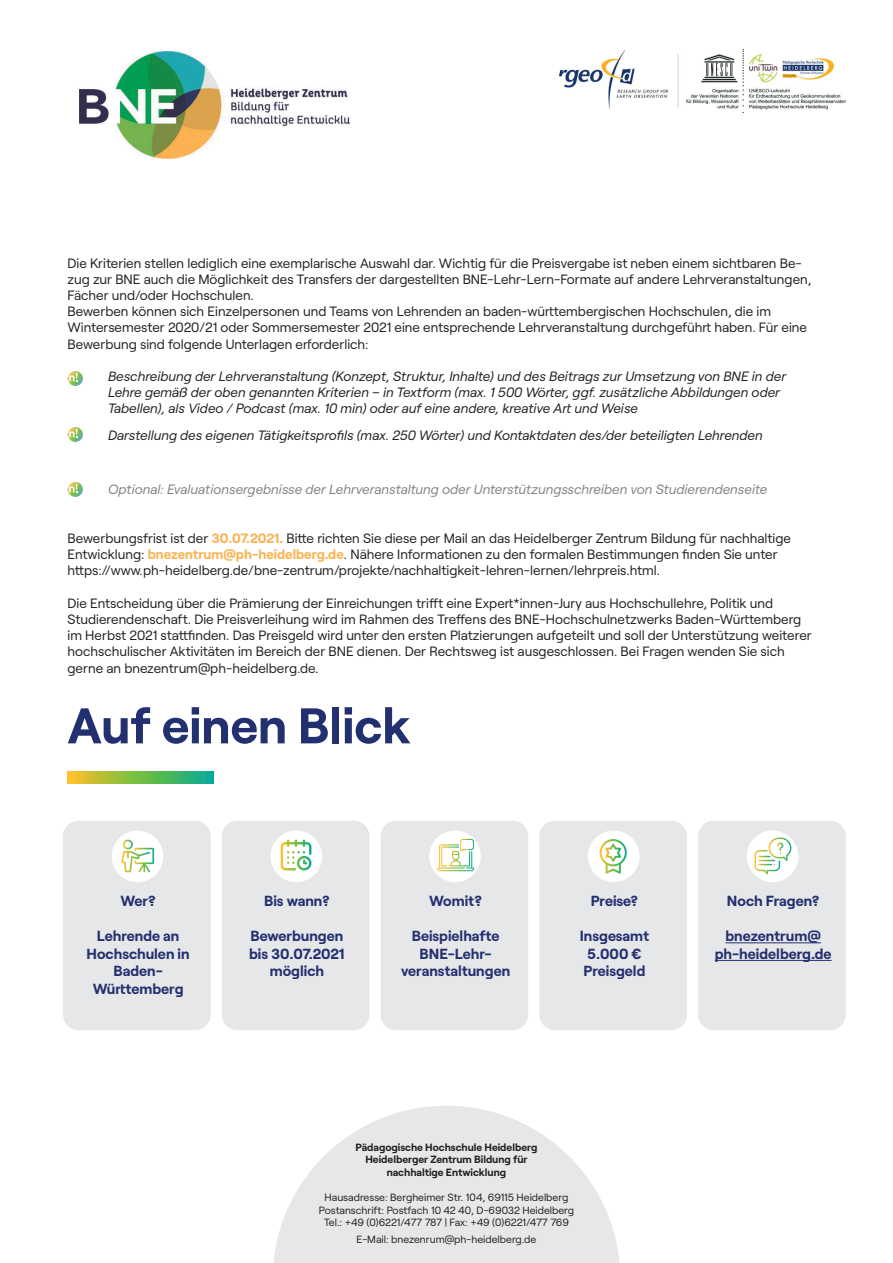
<style>
.page{position:relative;width:893px;height:1263px;background:#fff}
.page>*{position:absolute;margin:0;border:0;box-sizing:border-box;transform-origin:0 0}
.t1{font:700 49.95px "Roobert";color:#233070}
.t2{font:700 14.55px/17.5px "Roobert";color:#233070;text-align:center}
.t3{font:13.5px/16.2px "Roobert";color:#231f20}
.t4{font:italic 13.5px/16.2px "Roobert";color:#231f20}
.t5{font:italic 13.5px "Roobert";color:#808285}
.t6{font:10.5px/12.6px "Roobert";color:#231f20;text-align:center}
.t7{font:700 10.5px/12.6px "Roobert";color:#231f20;text-align:center}
.s1{font-weight:700;color:#fbb251}
</style>
<div class="page">
<img style="left:80px;top:51px;width:270px;height:108px">
<img style="left:560px;top:49px;width:286px;height:64px">
<svg style="left:68px;top:427px;width:15px;height:15px"></svg>
<svg style="left:69px;top:429px;width:9px;height:8px"></svg>
<svg style="left:68px;top:482px;width:15px;height:15px"></svg>
<svg style="left:69px;top:484px;width:9px;height:8px"></svg>
<svg style="left:68px;top:371px;width:15px;height:15px"></svg>
<svg style="left:69px;top:373px;width:9px;height:8px"></svg>
<svg style="left:273px;top:1106px;width:347px;height:157px;fill:#e6e7e9"></svg>
<svg style="left:68px;top:771px;width:146px;height:13px;background:#79b94f"></svg>
<div style="left:63px;top:821px;width:148px;height:209px;background:#e6e7e9;border-radius:15px"></div>
<div style="left:381px;top:821px;width:147px;height:209px;background:#e6e7e9;border-radius:15px"></div>
<div style="left:222px;top:821px;width:147px;height:209px;background:#e6e7e9;border-radius:15px"></div>
<div style="left:539px;top:821px;width:148px;height:209px;background:#e6e7e9;border-radius:15px"></div>
<div style="left:698px;top:821px;width:148px;height:209px;background:#e6e7e9;border-radius:15px"></div>
<hr style="left:725px;top:942px;width:96px;height:1px;background:#233070">
<hr style="left:715px;top:960px;width:117px;height:1px;background:#233070">
<div style="left:112px;top:830px;width:51px;height:52px;background:#fff;border-radius:50%"></div>
<div style="left:429px;top:830px;width:52px;height:52px;background:#fff;border-radius:50%"></div>
<div style="left:270px;top:830px;width:52px;height:52px;background:#fff;border-radius:50%"></div>
<div style="left:588px;top:830px;width:52px;height:52px;background:#fff;border-radius:50%"></div>
<div style="left:747px;top:830px;width:51px;height:52px;background:#fff;border-radius:50%"></div>
<svg style="left:600px;top:839px;width:27px;height:35px"></svg>
<svg style="left:754px;top:837px;width:37px;height:37px"></svg>
<svg style="left:121px;top:840px;width:33px;height:32px"></svg>
<svg style="left:281px;top:840px;width:30px;height:30px"></svg>
<svg style="left:437px;top:839px;width:37px;height:32px"></svg>
<p class="t3" style="left:68px;top:254px;width:745px">Die Kriterien stellen lediglich eine exemplarische Auswahl dar. Wichtig für die Preisvergabe ist neben einem sichtbaren Be&shy;zug zur BNE auch die Möglichkeit des Transfers der dargestellten BNE-Lehr-Lern-Formate auf andere Lehrveranstaltungen, Fächer und/oder Hochschulen.<br>Bewerben können sich Einzelpersonen und Teams von Lehrenden an baden-württembergischen Hochschulen, die im Wintersemester 2020/21 oder Sommersemester 2021 eine entsprechende Lehrveranstaltung durchgeführt haben. Für eine Bewerbung sind folgende Unterlagen erforderlich:</p>
<p class="t4" style="left:108px;top:367px;width:680px">Beschreibung der Lehrveranstaltung (Konzept, Struktur, Inhalte) und des Beitrags zur Umsetzung von BNE in der<br>Lehre gemäß der oben genannten Kriterien – in Textform (max. 1 500 Wörter, ggf. zusätzliche Abbildungen oder<br>Tabellen), als Video / Podcast (max. 10 min) oder auf eine andere, kreative Art und Weise</p>
<p class="t4" style="left:108px;top:426px;width:656px">Darstellung des eigenen Tätigkeitsprofils (max. 250 Wörter) und Kontaktdaten des/der beteiligten Lehrenden</p>
<p class="t5" style="left:108px;top:479px;width:661px">Optional: Evaluationsergebnisse der Lehrveranstaltung oder Unterstützungsschreiben von Studierendenseite</p>
<p class="t3" style="left:68px;top:529px;width:725px">Bewerbungsfrist ist der <span class="s1">30.07.2021.</span> Bitte richten Sie diese per Mail an das Heidelberger Zentrum Bildung für nachhaltige<br>Entwicklung: <span class="s1">bnezentrum@ph-heidelberg.de</span>. Nähere Informationen zu den formalen Bestimmungen finden Sie unter https://www.ph-heidelberg.de/bne-zentrum/projekte/nachhaltigkeit-lehren-lernen/lehrpreis.html.</p>
<p class="t3" style="left:68px;top:594px;width:746px">Die Entscheidung über die Prämierung der Einreichungen trifft eine Expert*innen-Jury aus Hochschullehre, Politik und Studierendenschaft. Die Preisverleihung wird im Rahmen des Treffens des BNE-Hochschulnetzwerks Baden-Württemberg im Herbst 2021 stattfinden. Das Preisgeld wird unter den ersten Platzierungen aufgeteilt und soll der Unterstützung weiterer hochschulischer Aktivitäten im Bereich der BNE dienen. Der Rechtsweg ist ausgeschlossen. Bei Fragen wenden Sie sich gerne an bnezentrum@ph-heidelberg.de.</p>
<h1 class="t1" style="left:68px;top:687px;width:345px">Auf einen Blick</h1>
<p class="t2" style="left:121px;top:891px;width:37px">Wer?</p>
<p class="t2" style="left:87px;top:926px;width:105px">Lehrende an<br>Hochschulen in<br>Baden-<br>Württemberg</p>
<p class="t2" style="left:264px;top:891px;width:67px">Bis wann?</p>
<p class="t2" style="left:249px;top:926px;width:97px">Bewerbungen bis 30.07.2021 möglich</p>
<p class="t2" style="left:429px;top:891px;width:54px">Womit?</p>
<p class="t2" style="left:401px;top:926px;width:111px">Beispielhafte<br>BNE-Lehr&shy;veranstaltungen</p>
<p class="t2" style="left:591px;top:891px;width:49px">Preise?</p>
<p class="t2" style="left:580px;top:926px;width:71px;text-align:left">Insgesamt<br>5.000 €<br>Preisgeld</p>
<p class="t7" style="left:356px;top:1140px;width:183px">Pädagogische Hochschule Heidelberg<br>Heidelberger Zentrum Bildung für nachhaltige Entwicklung</p>
<p class="t6" style="left:319px;top:1190px;width:257px">Hausadresse: Bergheimer Str. 104, 69115 Heidelberg<br>Postanschrift: Postfach 10 42 40, D-69032 Heidelberg<br>Tel.: +49 (0)6221/477 787 | Fax: +49 (0)6221/477 769</p>
<p class="t6" style="left:357px;top:1232px;width:181px">E-Mail: bnezenrum@ph-heidelberg.de</p>
<p class="t2" style="left:727px;top:891px;width:94px">Noch Fragen?</p>
<p class="t2" style="left:715px;top:926px;width:118px">bnezentrum@ ph-heidelberg.de</p>
</div>
